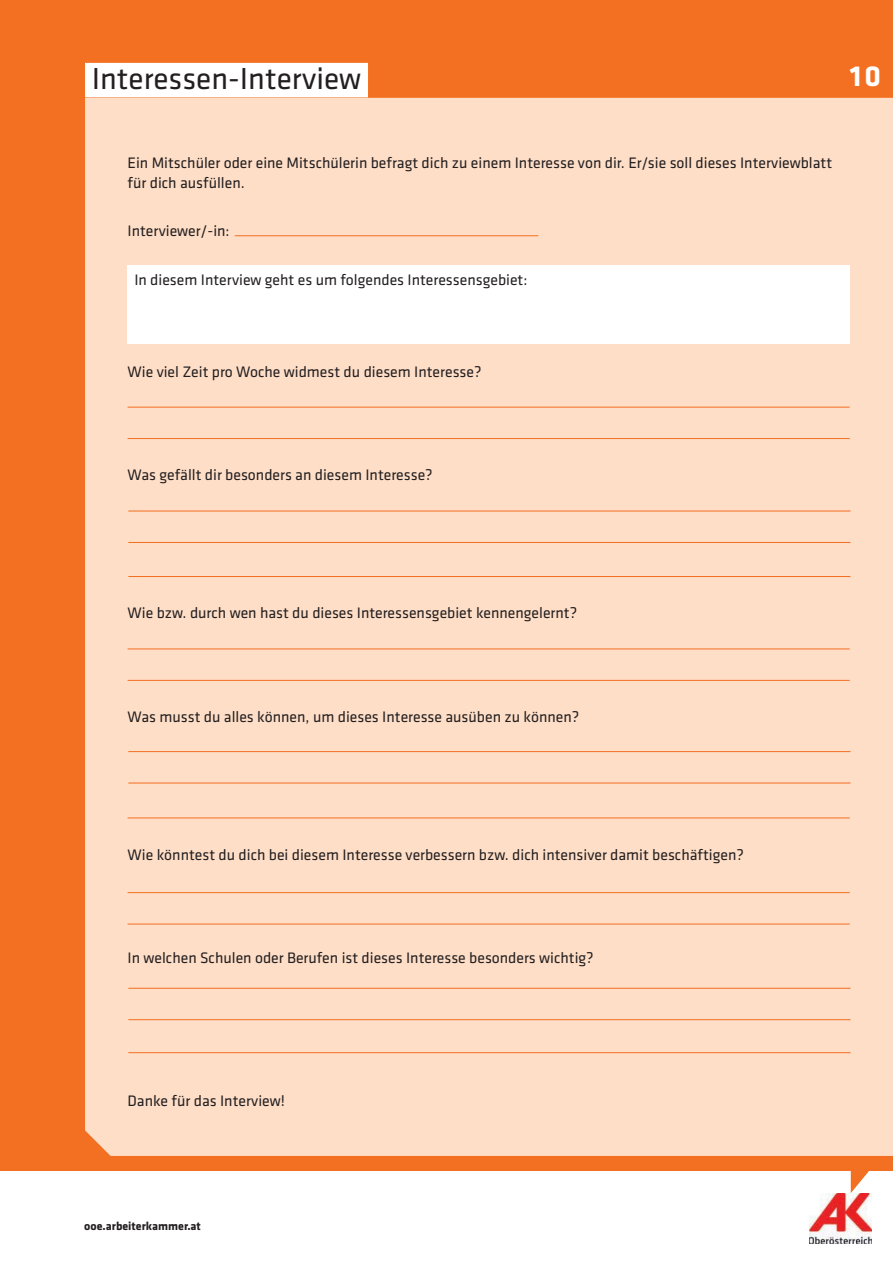
<style>
.page{position:relative;width:893px;height:1263px;background:#fff}
.page>*{position:absolute;margin:0;border:0;box-sizing:border-box;transform-origin:0 0}
.t1{font:31.5px "Klavika";color:#231f20}
.t2{font:700 30px "Klavika";color:#fff}
.t3{font:15.75px/19.5px "Klavika";color:#231f20}
.t4{font:700 12px "Klavika";color:#231f20}
</style>
<div class="page">
<div style="left:0;top:0;width:893px;height:1170px;background:#f36f21"></div>
<div style="left:85px;top:98px;width:808px;height:1058px;background:#fedec7"></div>
<img style="left:809px;top:1193px;width:63px;height:51px">
<svg style="left:851px;top:1170px;width:18px;height:23px"></svg>
<div style="left:128px;top:265px;width:722px;height:78px;background:#fff"></div>
<div style="left:85px;top:63px;width:283px;height:34px;background:#fff"></div>
<hr style="left:235px;top:235px;width:303px;height:1px;background:#f36f21">
<hr style="left:128px;top:407px;width:722px;height:1px;background:#f36f21">
<hr style="left:128px;top:438px;width:722px;height:1px;background:#f36f21">
<hr style="left:128px;top:511px;width:722px;height:1px;background:#f36f21">
<hr style="left:128px;top:542px;width:722px;height:1px;background:#f36f21">
<hr style="left:128px;top:649px;width:722px;height:1px;background:#f36f21">
<hr style="left:128px;top:680px;width:722px;height:1px;background:#f36f21">
<hr style="left:128px;top:751px;width:722px;height:1px;background:#f36f21">
<hr style="left:128px;top:783px;width:722px;height:1px;background:#f36f21">
<hr style="left:128px;top:892px;width:722px;height:1px;background:#f36f21">
<hr style="left:128px;top:924px;width:722px;height:1px;background:#f36f21">
<hr style="left:128px;top:988px;width:722px;height:1px;background:#f36f21">
<hr style="left:128px;top:1019px;width:722px;height:1px;background:#f36f21">
<hr style="left:128px;top:576px;width:722px;height:1px;background:#f36f21">
<hr style="left:128px;top:818px;width:722px;height:1px;background:#f36f21">
<hr style="left:128px;top:1052px;width:722px;height:1px;background:#f36f21">
<h1 class="t1" style="left:92px;top:67px;width:271px">Interessen-Interview</h1>
<h2 class="t2" style="left:850px;top:65px;width:33px">10</h2>
<p class="t3" style="left:128px;top:155px;width:706px">Ein Mitschüler oder eine Mitschülerin befragt dich zu einem Interesse von dir. Er/sie soll dieses Interviewblatt für dich ausfüllen.</p>
<p class="t3" style="left:128px;top:222px;width:104px">Interviewer/-in:</p>
<p class="t3" style="left:134px;top:272px;width:395px">In diesem Interview geht es um folgendes Interessensgebiet:</p>
<p class="t3" style="left:128px;top:363px;width:355px">Wie viel Zeit pro Woche widmest du diesem Interesse?</p>
<p class="t3" style="left:128px;top:467px;width:307px">Was gefällt dir besonders an diesem Interesse?</p>
<p class="t3" style="left:128px;top:605px;width:451px">Wie bzw. durch wen hast du dieses Interessensgebiet kennengelernt?</p>
<p class="t3" style="left:128px;top:708px;width:453px">Was musst du alles können, um dieses Interesse ausüben zu können?</p>
<p class="t3" style="left:128px;top:846px;width:618px">Wie könntest du dich bei diesem Interesse verbessern bzw. dich intensiver damit beschäftigen?</p>
<p class="t3" style="left:128px;top:950px;width:468px">In welchen Schulen oder Berufen ist dieses Interesse besonders wichtig?</p>
<p class="t3" style="left:128px;top:1092px;width:159px">Danke für das Interview!</p>
<p class="t4" style="left:84px;top:1221px;width:118px">ooe.arbeiterkammer.at</p>
</div>
